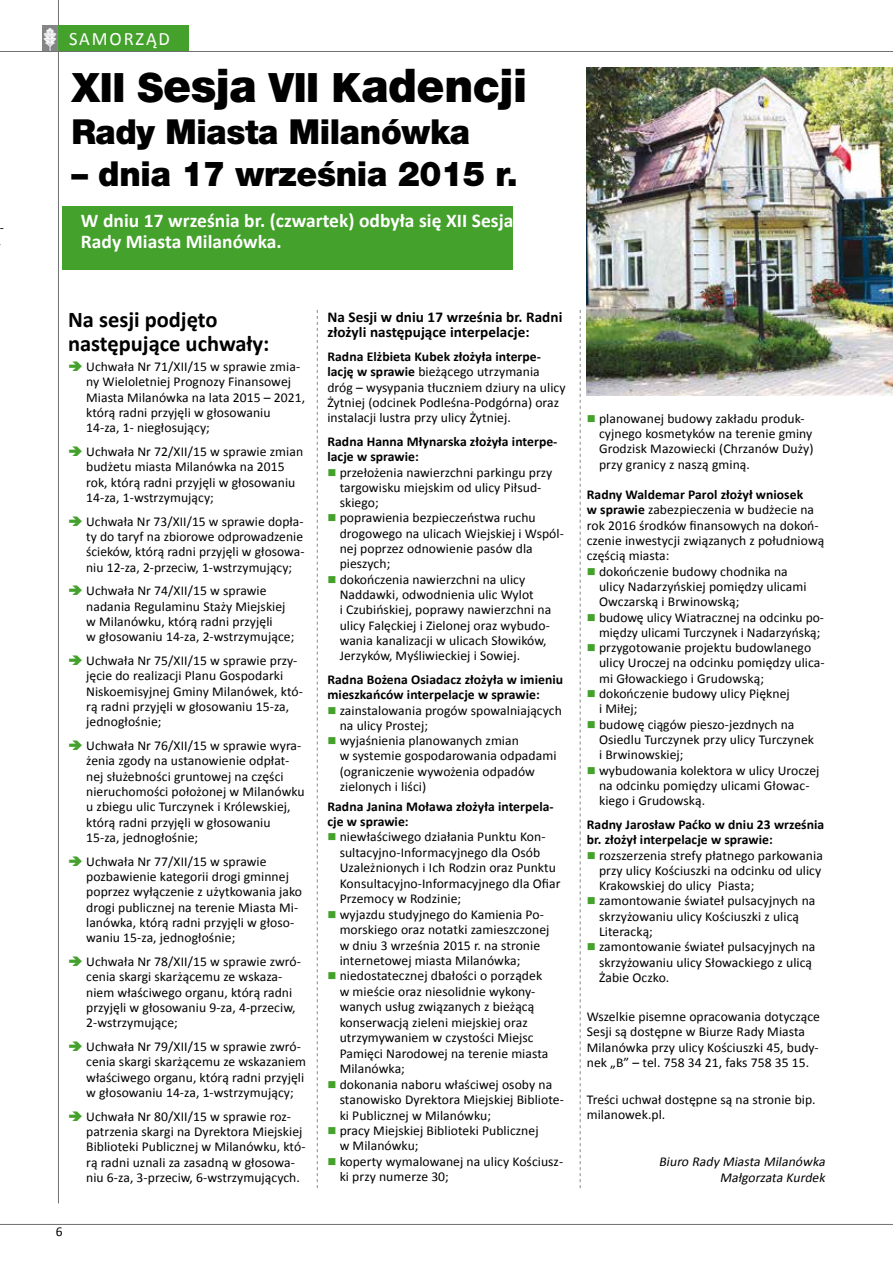
<style>
.page{position:relative;width:893px;height:1263px;background:#fff}
.page>*{position:absolute;margin:0;border:0;box-sizing:border-box;transform-origin:0 0}
.t1{font:900 46.5px "Helvetica Neue LT Pro";letter-spacing:-.01em;color:#000;scale:.96 1}
.t2{font:900 34.5px "Helvetica Neue LT Pro";letter-spacing:-.01em;color:#000;scale:.96 1}
.t3{font:700 22.5px/24px "Calibri";color:#000}
.t4{font:700 19.5px/21px "Calibri";color:#fff}
.t5{font:18.9px "Calibri";color:#fff}
.t6{font:700 15px/15.3px "Calibri";letter-spacing:.005em;color:#000}
.t7{font:13.5px/15.3px "Calibri";letter-spacing:.005em;color:#000}
.t8{font:700 13.5px/15.3px "Calibri";letter-spacing:.005em;color:#000}
.t9{font:italic 13.5px/15.3px "Calibri";color:#000;text-align:right}
.s1{font-size:40.5px}
.s2{font-weight:700}
.s3{color:#44a12b}
</style>
<div class="page">
<hr style="left:58px;top:0;width:1px;height:1203px;background:#707172">
<div style="left:42px;top:26px;width:16px;height:26px;background:#87888a"></div>
<div style="left:58px;top:26px;width:131px;height:26px;background:#44a12b"></div>
<img style="left:43px;top:28px;width:14px;height:23px">
<hr style="left:0;top:51px;width:893px;height:1px;background:#707172">
<hr style="left:0;top:1224px;width:893px;height:1px;background:#707172">
<div style="left:62px;top:207px;width:451px;height:63px;background:#44a12b"></div>
<img style="left:587px;top:68px;width:306px;height:327px">
<svg style="left:317px;top:310px;width:1px;height:878px"></svg>
<svg style="left:580px;top:310px;width:1px;height:878px"></svg>
<p class="t7" style="left:-1px;top:219px;width:6px">-</p>
<h3 class="t5" style="left:69px;top:27px;width:14px">samorz</h3>
<h3 class="t5" style="left:146px;top:27px;width:23px">ąd</h3>
<h1 class="t1" style="left:71px;top:58px;width:476px"><span class="s1">XII s</span>esja <span class="s1">vii k</span>adencji</h1>
<h2 class="t2" style="left:71px;top:111px;width:417px">Rady Miasta Milanówka</h2>
<h2 class="t2" style="left:71px;top:153px;width:467px">– dnia 17 września 2015 r.</h2>
<h3 class="t4" style="left:81px;top:210px;width:434px">W dniu 17 września br. (czwartek) odbyła się XII Sesja<br>Rady Miasta Milanówka.</h3>
<h3 class="t3" style="left:68px;top:307px;width:203px">Na sesji podjęto następujące uchwały:</h3>
<p class="t7" style="left:86px;top:358px;width:220px">Uchwała Nr 71/XII/15 w sprawie zmia&shy;ny Wieloletniej Prognozy Finansowej Miasta Milanówka na lata 2015 – 2021, którą radni przyjęli w głosowaniu 14-za, 1- niegłosujący;</p>
<p class="t7" style="left:86px;top:443px;width:219px">Uchwała Nr 72/XII/15 w sprawie zmian budżetu miasta Milanówka na 2015 rok, którą radni przyjęli w głosowaniu 14-za, 1-wstrzymujący;</p>
<p class="t7" style="left:86px;top:513px;width:220px;text-align:justify">Uchwała Nr 73/XII/15 w sprawie dopła&shy;ty do taryf na zbiorowe odprowadzenie ścieków, którą radni przyjęli w głosowa&shy;niu 12-za, 2-przeciw, 1-wstrzymujący;</p>
<p class="t7" style="left:86px;top:583px;width:210px">Uchwała Nr 74/XII/15 w sprawie nadania Regulaminu Staży Miejskiej w Milanówku, którą radni przyjęli<br>w głosowaniu 14-za, 2-wstrzymujące;</p>
<p class="t7" style="left:86px;top:652px;width:218px">Uchwała Nr 75/XII/15 w sprawie przy&shy;jęcie do realizacji Planu Gospodarki Niskoemisyjnej Gminy Milanówek, któ&shy;rą radni przyjęli w głosowaniu 15-za, jednogłośnie;</p>
<p class="t7" style="left:86px;top:737px;width:220px">Uchwała Nr 76/XII/15 w sprawie wyra&shy;żenia zgody na ustanowienie odpłat&shy;nej służebności gruntowej na części nieruchomości położonej w Milanówku u zbiegu ulic Turczynek i Królewskiej, którą radni przyjęli w głosowaniu 15-za, jednogłośnie;</p>
<p class="t7" style="left:86px;top:853px;width:217px">Uchwała Nr 77/XII/15 w sprawie pozbawienie kategorii drogi gminnej poprzez wyłączenie z użytkowania jako drogi publicznej na terenie Miasta Mi&shy;lanówka, którą radni przyjęli w głoso&shy;waniu 15-za, jednogłośnie;</p>
<p class="t7" style="left:86px;top:953px;width:216px">Uchwała Nr 78/XII/15 w sprawie zwró&shy;cenia skargi skarżącemu ze wskaza&shy;niem właściwego organu, którą radni przyjęli w głosowaniu 9-za, 4-przeciw, 2-wstrzymujące;</p>
<p class="t7" style="left:86px;top:1038px;width:221px">Uchwała Nr 79/XII/15 w sprawie zwró&shy;cenia skargi skarżącemu ze wskazaniem właściwego organu, którą radni przyjęli w głosowaniu 14-za, 1-wstrzymujący;</p>
<p class="t7" style="left:86px;top:1108px;width:221px">Uchwała Nr 80/XII/15 w sprawie roz&shy;patrzenia skargi na Dyrektora Miejskiej Biblioteki Publicznej w Milanówku, któ&shy;rą radni uznali za zasadną w głosowa&shy;niu 6-za, 3-przeciw, 6-wstrzymujących.</p>
<p class="t7" style="left:56px;top:1223px;width:8px">6</p>
<p class="t6" style="left:327px;top:308px;width:237px">Na Sesji w dniu 17 września br. Radni złożyli następujące interpelacje:</p>
<p class="t7" style="left:327px;top:348px;width:240px"><span class="s2">Radna Elżbieta Kubek złożyła interpe&shy;lację w sprawie</span> bieżącego utrzymania dróg – wysypania tłuczniem dziury na ulicy Żytniej (odcinek Podleśna-Podgórna) oraz instalacji lustra przy ulicy Żytniej.</p>
<p class="t8" style="left:327px;top:433px;width:232px">Radna Hanna Młynarska złożyła interpe&shy;lacje w sprawie:</p>
<p class="t7" style="left:340px;top:464px;width:214px;text-indent:-12px"><span class="s3">■</span> przełożenia nawierzchni parkingu przy targowisku miejskim od ulicy Piłsud&shy;skiego;</p>
<p class="t7" style="left:340px;top:510px;width:226px;text-indent:-12px"><span class="s3">■</span> poprawienia bezpieczeństwa ruchu drogowego na ulicach Wiejskiej i Wspól&shy;nej poprzez odnowienie pasów dla pieszych;</p>
<p class="t7" style="left:340px;top:571px;width:213px;text-indent:-12px"><span class="s3">■</span> dokończenia nawierzchni na ulicy Naddawki, odwodnienia ulic Wylot<br>i Czubińskiej, poprawy nawierzchni na ulicy Falęckiej i Zielonej oraz wybudo&shy;wania kanalizacji w ulicach Słowików, Jerzyków, Myśliwieckiej i Sowiej.</p>
<p class="t8" style="left:327px;top:671px;width:237px">Radna Bożena Osiadacz złożyła w imieniu mieszkańców interpelacje w sprawie:</p>
<p class="t7" style="left:340px;top:702px;width:224px;text-indent:-12px"><span class="s3">■</span> zainstalowania progów spowalniających na ulicy Prostej;</p>
<p class="t7" style="left:340px;top:732px;width:218px;text-indent:-12px"><span class="s3">■</span> wyjaśnienia planowanych zmian<br>w systemie gospodarowania odpadami (ograniczenie wywożenia odpadów zielonych i liści)</p>
<p class="t8" style="left:327px;top:798px;width:228px">Radna Janina Moława złożyła interpela&shy;cje w sprawie:</p>
<p class="t7" style="left:340px;top:828px;width:222px;text-indent:-12px"><span class="s3">■</span> niewłaściwego działania Punktu Kon&shy;sultacyjno-I nformacyjnego dla Osób Uzależnionych i Ich Rodzin oraz Punktu Konsultacyjno-I nformacyjnego dla Ofiar Przemocy w Rodzinie;</p>
<p class="t7" style="left:340px;top:906px;width:211px;text-indent:-12px"><span class="s3">■</span> wyjazdu studyjnego do Kamienia Po&shy;morskiego oraz notatki zamieszczonej w dniu 3 września 2015 r. na stronie internetowej miasta Milanówka;</p>
<p class="t7" style="left:340px;top:967px;width:210px;text-indent:-12px"><span class="s3">■</span> niedostatecznej dbałości o porządek w mieście oraz niesolidnie wykony&shy;wanych usług związanych z bieżącą konserwacją zieleni miejskiej oraz utrzymywaniem w czystości Miejsc<br>Pamięci Narodowej na terenie miasta<br>Milanówka;</p>
<p class="t7" style="left:340px;top:1076px;width:226px;text-indent:-12px"><span class="s3">■</span> dokonania naboru właściwej osoby na stanowisko Dyrektora Miejskiej Bibliote&shy;ki Publicznej w Milanówku;</p>
<p class="t7" style="left:340px;top:1122px;width:200px;text-indent:-12px"><span class="s3">■</span> pracy Miejskiej Biblioteki Publicznej w Milanówku;</p>
<p class="t7" style="left:340px;top:1153px;width:225px;text-indent:-12px"><span class="s3">■</span> koperty wymalowanej na ulicy Kościusz&shy;ki przy numerze 30;</p>
<p class="t7" style="left:599px;top:410px;width:216px;text-indent:-12px"><span class="s3">■</span> planowanej budowy zakładu produk&shy;cyjnego kosmetyków na terenie gminy Grodzisk Mazowiecki (Chrzanów Duży) przy granicy z naszą gminą.</p>
<p class="t7" style="left:587px;top:486px;width:239px"><span class="s2">Radny Waldemar Parol złożył wniosek<br>w sprawie</span> zabezpieczenia w budżecie na rok 2016 środków finansowych na dokoń&shy;czenie inwestycji związanych z południową częścią miasta:</p>
<p class="t7" style="left:599px;top:563px;width:209px;text-indent:-12px"><span class="s3">■</span> dokończenie budowy chodnika na ulicy Nadarzyńskiej pomiędzy ulicami<br>Owczarską i Brwinowską;</p>
<p class="t7" style="left:587px;top:609px;width:239px;text-align:right"><span class="s3">■</span> budowę ulicy Wiatracznej na odcinku po&shy;między ulicami Turczynek i Nadarzyńską;</p>
<p class="t7" style="left:599px;top:639px;width:227px;text-indent:-12px"><span class="s3">■</span> przygotowanie projektu budowlanego ulicy Uroczej na odcinku pomiędzy ulica&shy;mi Głowackiego i Grudowską;</p>
<p class="t7" style="left:599px;top:685px;width:192px;text-indent:-12px"><span class="s3">■</span> dokończenie budowy ulicy Pięknej i Miłej;</p>
<p class="t7" style="left:599px;top:716px;width:216px;text-indent:-12px"><span class="s3">■</span> budowę ciągów pieszo-jezdnych na<br>Osiedlu Turczynek przy ulicy Turczynek i Brwinowskiej;</p>
<p class="t7" style="left:599px;top:762px;width:222px;text-indent:-12px"><span class="s3">■</span> wybudowania kolektora w ulicy Uroczej na odcinku pomiędzy ulicami Głowac&shy;kiego i Grudowską.</p>
<p class="t8" style="left:587px;top:816px;width:239px">Radny Jarosław Paćko w dniu 23 września br. złożył interpelacje w sprawie:</p>
<p class="t7" style="left:599px;top:847px;width:225px;text-align:justify;text-indent:-12px"><span class="s3">■</span> rozszerzenia strefy płatnego parkowania przy ulicy Kościuszki na odcinku od ulicy Krakowskiej do ulicy Piasta;</p>
<p class="t7" style="left:599px;top:893px;width:218px;text-indent:-12px"><span class="s3">■</span> zamontowanie świateł pulsacyjnych na skrzyżowaniu ulicy Kościuszki z ulicą<br>Literacką;</p>
<p class="t7" style="left:599px;top:939px;width:218px;text-indent:-12px"><span class="s3">■</span> zamontowanie świateł pulsacyjnych na skrzyżowaniu ulicy Słowackiego z ulicą<br>Żabie Oczko.</p>
<p class="t7" style="left:587px;top:1008px;width:235px">Wszelkie pisemne opracowania dotyczące Sesji są dostępne w Biurze Rady Miasta Milanówka przy ulicy Kościuszki 45, budy&shy;nek „B” – tel. 758 34 21, faks 758 35 15.</p>
<p class="t7" style="left:587px;top:1091px;width:230px">Treści uchwał dostępne są na stronie bip. milanowek.pl.</p>
<p class="t9" style="left:659px;top:1154px;width:170px">Biuro Rady Miasta Milanówka<br>Małgorzata Kurdek</p>
</div>
